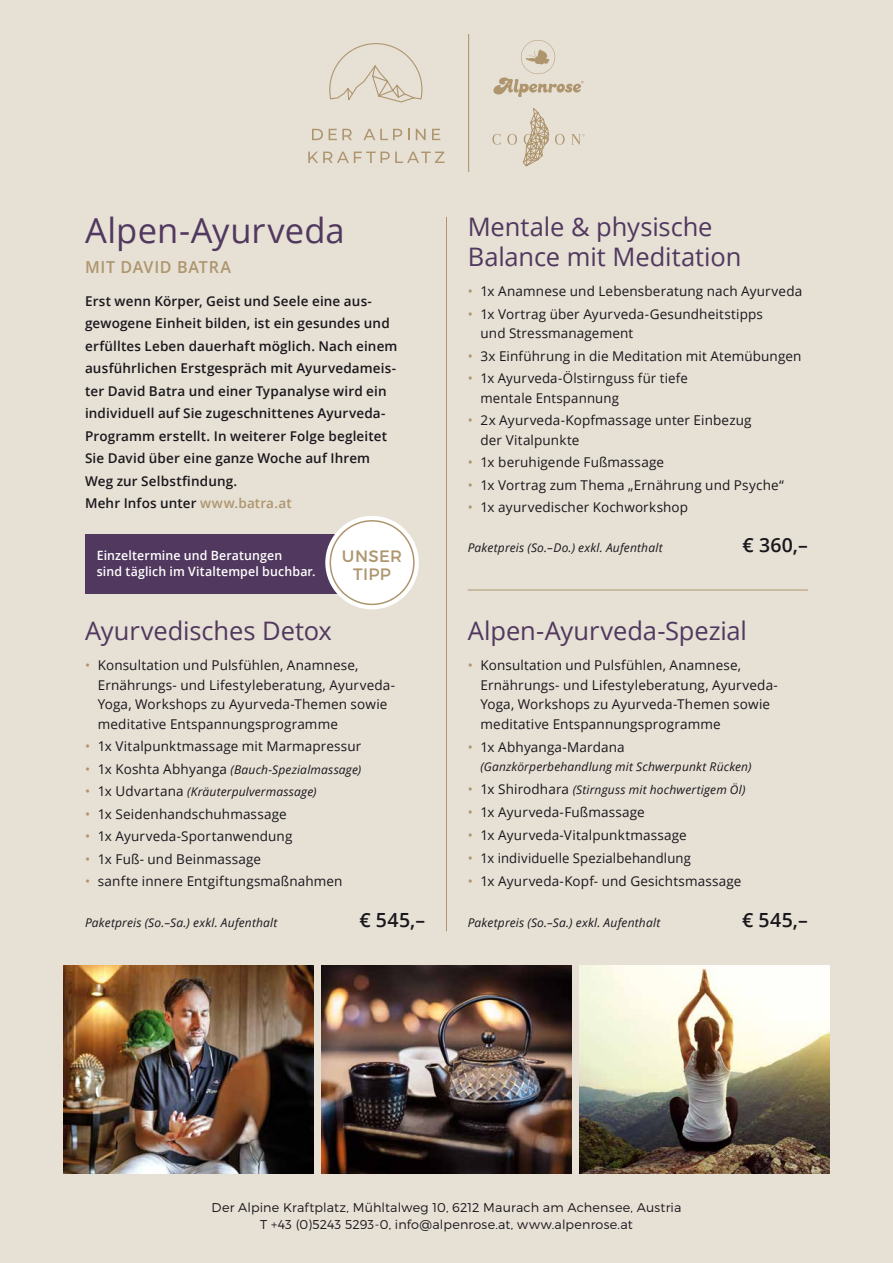
<style>
.page{position:relative;width:893px;height:1263px;background:#e6e0d5}
.page>*{position:absolute;margin:0;border:0;box-sizing:border-box;transform-origin:0 0}
.t1{font:34.5px "Open Sans";letter-spacing:.005em;color:#51385e}
.t2{font:25.5px/30px "Open Sans";letter-spacing:-.005em;color:#51385e}
.t3{font:600 19.5px "Open Sans";letter-spacing:.015em;color:#1a171c}
.t4{font:600 16.5px "Open Sans";letter-spacing:.045em;color:#ae956e}
.t5{font:16.5px/18px "Montserrat";letter-spacing:.02em;color:#ae956e;text-align:center}
.t6{font:13.5px/19.5px "Open Sans";letter-spacing:.01em;color:#1a171c}
.t7{font:600 13.5px/22.5px "Open Sans";letter-spacing:.01em;color:#1a171c}
.t8{font:300 12.75px/17.2px "Montserrat";letter-spacing:.01em;color:#1a171c;text-align:center}
.t9{font:600 12.75px/16.5px "Open Sans";letter-spacing:.015em;color:#fff}
.t10{font:italic 12px "Open Sans";letter-spacing:.015em;color:#1a171c}
.s1{color:#ae956e}
.s2{font-style:normal;font-size:13.5px;color:#ae956e}
.s3{font-style:normal;font-size:13.5px}
</style>
<div class="page">
<img style="left:580px;top:965px;width:249px;height:209px">
<img style="left:64px;top:965px;width:249px;height:209px">
<img style="left:322px;top:965px;width:249px;height:209px">
<svg style="left:493px;top:40px;width:91px;height:57px;background:#ddd3c4"></svg>
<svg style="left:312px;top:129px;width:11px;height:11px"></svg>
<svg style="left:329px;top:129px;width:23px;height:11px"></svg>
<svg style="left:363px;top:129px;width:39px;height:11px"></svg>
<svg style="left:416px;top:129px;width:10px;height:11px"></svg>
<svg style="left:432px;top:129px;width:8px;height:11px"></svg>
<svg style="left:308px;top:152px;width:136px;height:11px"></svg>
<svg style="left:329px;top:43px;width:94px;height:60px;background:#e1d9cb"></svg>
<hr style="left:468px;top:34px;width:1px;height:138px;background:#ae956e">
<svg style="left:492px;top:134px;width:8px;height:11px"></svg>
<svg style="left:507px;top:134px;width:10px;height:11px"></svg>
<svg style="left:555px;top:134px;width:10px;height:11px"></svg>
<svg style="left:571px;top:134px;width:14px;height:11px"></svg>
<svg style="left:523px;top:108px;width:26px;height:58px;background:#d0c3ae"></svg>
<hr style="left:446px;top:217px;width:1px;height:714px;background:#ae956e">
<hr style="left:468px;top:590px;width:340px;height:1px;background:#ae956e">
<div style="left:85px;top:534px;width:284px;height:59px;background:#51385e"></div>
<svg style="left:325px;top:516px;width:94px;height:93px"></svg>
<div style="left:330px;top:521px;width:84px;height:83px;background:#fff;border-radius:50%"></div>
<div style="left:330px;top:520px;width:85px;height:85px;border:2px solid #ae956e;border-radius:50%"></div>
<h1 class="t1" style="left:85px;top:207px;width:261px">Alpen-Ayurveda</h1>
<p class="t4" style="left:85px;top:256px;width:148px">MIT DAVID BATRA</p>
<p class="t7" style="left:85px;top:289px;width:314px">Erst wenn Körper, Geist und Seele eine aus&shy;gewogene Einheit bilden, ist ein gesundes und erfülltes Leben dauerhaft möglich. Nach einem ausführlichen Erstgespräch mit Ayurvedameis&shy;ter David Batra und einer Typanalyse wird ein individuell auf Sie zugeschnittenes Ayurveda-Programm erstellt. In weiterer Folge begleitet Sie David über eine ganze Woche auf Ihrem Weg zur Selbstfindung.<br>Mehr Infos unter <span class="s1">www.batra.at</span></p>
<p class="t9" style="left:97px;top:546px;width:220px">Einzeltermine und Beratungen<br>sind täglich im Vitaltempel buchbar.</p>
<p class="t5" style="left:342px;top:547px;width:62px">UNSER<br>TIPP</p>
<h2 class="t2" style="left:85px;top:615px;width:248px">Ayurvedisches Detox</h2>
<p class="t6" style="left:98px;top:655px;width:299px;text-indent:-13px"><span class="s1">•</span> Konsultation und Pulsfü hlen, Anamnese, Ernährungs- und Lifestyleberatung, Ayurveda-Yoga, Workshops zu Ayurveda-Themen sowie meditative Entspannungsprogramme</p>
<p class="t6" style="left:85px;top:736px;width:278px"><span class="s1">•</span> 1x Vitalpunktmassage mit Marmapressur</p>
<p class="t10" style="left:85px;top:761px;width:278px"><span class="s2">•</span> <span class="s3">1x Koshta Abhyanga</span> (Bauch-Spezialmassage)</p>
<p class="t10" style="left:85px;top:784px;width:233px"><span class="s2">•</span> <span class="s3">1x Udvartana</span> (Kräuterpulvermassage)</p>
<p class="t6" style="left:85px;top:804px;width:203px"><span class="s1">•</span> 1x Seidenhandschuhmassage</p>
<p class="t6" style="left:85px;top:826px;width:209px"><span class="s1">•</span> 1x Ayurveda-Sportanwendung</p>
<p class="t6" style="left:85px;top:849px;width:178px"><span class="s1">•</span> 1x Fuß- und Beinmassage</p>
<p class="t6" style="left:85px;top:871px;width:259px"><span class="s1">•</span> sanfte innere Entgiftungsmaßnahmen</p>
<p class="t10" style="left:85px;top:914px;width:194px">Paketpreis (So.–Sa.) exkl. Aufenthalt</p>
<h3 class="t3" style="left:360px;top:906px;width:67px">€ 545,–</h3>
<h2 class="t2" style="left:468px;top:211px;width:275px">Mentale &amp; physische<br>Balance mit Meditation</h2>
<p class="t6" style="left:468px;top:281px;width:336px"><span class="s1">•</span> 1x Anamnese und Lebensberatung nach Ayurveda</p>
<p class="t6" style="left:480px;top:304px;width:284px;text-indent:-13px"><span class="s1">•</span> 1x Vortrag über Ayurveda-Gesundheitstipps und Stressmanagement</p>
<p class="t6" style="left:468px;top:346px;width:335px"><span class="s1">•</span> 3x Einführung in die Meditation mit Atemübungen</p>
<p class="t6" style="left:480px;top:368px;width:209px;text-indent:-13px"><span class="s1">•</span> 1x Ayurveda-Ölstirnguss für tiefe mentale Entspannung</p>
<p class="t6" style="left:480px;top:410px;width:273px;text-indent:-13px"><span class="s1">•</span> 2x Ayurveda-Kopfmassage unter Einbezug der Vitalpunkte</p>
<p class="t6" style="left:468px;top:452px;width:198px"><span class="s1">•</span> 1x beruhigende Fußmassage</p>
<p class="t6" style="left:468px;top:475px;width:318px"><span class="s1">•</span> 1x Vortrag zum Thema „Ernährung und Psyche“</p>
<p class="t6" style="left:468px;top:497px;width:222px"><span class="s1">•</span> 1x ayurvedischer Kochworkshop</p>
<p class="t10" style="left:468px;top:540px;width:196px">Paketpreis (So.–Do.) exkl. Aufenthalt</p>
<h3 class="t3" style="left:743px;top:532px;width:67px">€ 360,–</h3>
<h2 class="t2" style="left:468px;top:615px;width:281px">Alpen-Ayurveda-Spezial</h2>
<p class="t6" style="left:480px;top:655px;width:299px;text-indent:-13px"><span class="s1">•</span> Konsultation und Pulsfü hlen, Anamnese, Ernährungs- und Lifestyleberatung, Ayurveda-Yoga, Workshops zu Ayurveda-Themen sowie meditative Entspannungsprogramme</p>
<p class="t6" style="left:468px;top:737px;width:158px"><span class="s1">•</span> 1x Abhyanga-Mardana</p>
<p class="t10" style="left:480px;top:759px;width:273px">(Ganzkörperbehandlung mit Schwerpunkt Rücken)</p>
<p class="t10" style="left:468px;top:782px;width:279px"><span class="s2">•</span> <span class="s3">1x Shirodhara</span> (Stirnguss mit hochwertigem Öl)</p>
<p class="t6" style="left:468px;top:802px;width:178px"><span class="s1">•</span> 1x Ayurveda-Fußmassage</p>
<p class="t6" style="left:468px;top:825px;width:221px"><span class="s1">•</span> 1x Ayurveda-Vitalpunktmassage</p>
<p class="t6" style="left:468px;top:848px;width:225px"><span class="s1">•</span> 1x individuelle Spezialbehandlung</p>
<p class="t6" style="left:468px;top:871px;width:275px"><span class="s1">•</span> 1x Ayurveda-Kopf- und Gesichtsmassage</p>
<p class="t10" style="left:468px;top:914px;width:194px">Paketpreis (So.–Sa.) exkl. Aufenthalt</p>
<h3 class="t3" style="left:742px;top:906px;width:67px">€ 545,–</h3>
<p class="t8" style="left:212px;top:1198px;width:471px">Der Alpine Kraftplatz, Mühltalweg 10, 6212 Maurach am Achensee, Austria<br>T +43 (0)5243 5293-0, info@alpenrose.at, www.alpenrose.at</p>
</div>
